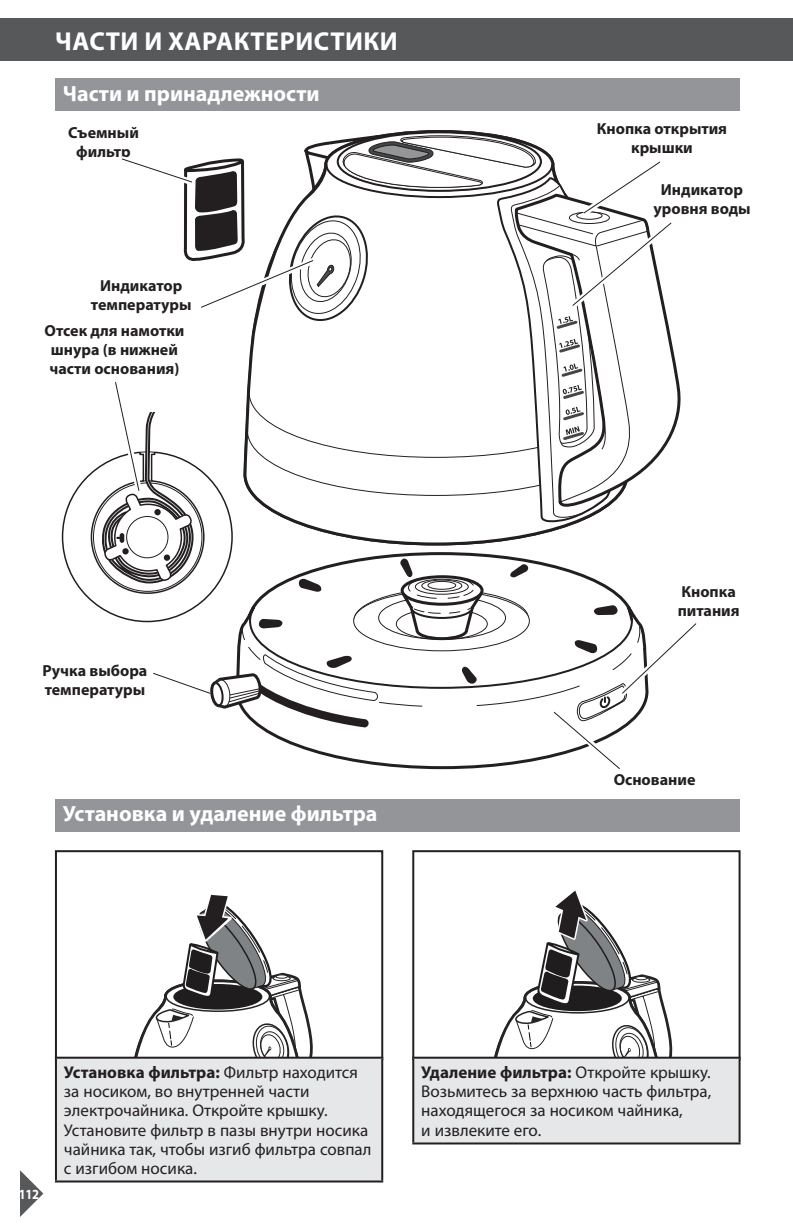
<style>
.page{position:relative;width:793px;height:1225px;background:#fff}
.page>*{position:absolute;margin:0;border:0;box-sizing:border-box;transform-origin:0 0}
.t1{font:700 26px "Myriad Pro";letter-spacing:.02em;color:#fff}
.t2{font:700 22px "Myriad Pro";color:#fff}
.t3{font:17px/19px "Myriad Pro";color:#231f20}
.t4{font:700 16px/19px "Myriad Pro";color:#231f20;text-align:center}
.t5{font:700 14px "Myriad Pro";color:#fff;scale:.9 1}
.s1{font-weight:700}
</style>
<div class="page">
<svg style="left:20px;top:1170px;width:23px;height:46px"></svg>
<div style="left:0;top:19px;width:792px;height:42px;background:#57585a"></div>
<div style="left:55px;top:79px;width:684px;height:32px;background:#939598"></div>
<div style="left:55px;top:799px;width:684px;height:32px;background:#939598"></div>
<svg style="left:134px;top:894px;width:179px;height:162px"></svg>
<div style="left:55px;top:850px;width:328px;height:210px;border:2px solid #231f20"></div>
<svg style="left:494px;top:890px;width:178px;height:166px"></svg>
<div style="left:412px;top:850px;width:328px;height:210px;border:2px solid #231f20"></div>
<div style="left:56px;top:1057px;width:326px;height:124px;background:#e6e7e9"></div>
<hr style="left:55px;top:1056px;width:328px;height:2px;background:#231f20">
<hr style="left:55px;top:1058px;width:2px;height:122px;background:#231f20">
<hr style="left:381px;top:1058px;width:2px;height:122px;background:#231f20">
<hr style="left:55px;top:1180px;width:328px;height:2px;background:#231f20">
<div style="left:413px;top:1057px;width:326px;height:86px;background:#e6e7e9"></div>
<hr style="left:412px;top:1056px;width:328px;height:2px;background:#231f20">
<hr style="left:412px;top:1058px;width:2px;height:84px;background:#231f20">
<hr style="left:738px;top:1058px;width:2px;height:84px;background:#231f20">
<hr style="left:412px;top:1142px;width:328px;height:2px;background:#231f20">
<svg style="left:61px;top:133px;width:636px;height:637px"></svg>
<p class="t1" style="left:55px;top:24px;width:340px">Части и характеристики</p>
<p class="t2" style="left:63px;top:79px;width:258px">Части и принадлежности</p>
<p class="t4" style="left:68px;top:122px;width:72px">Съемный фильтр</p>
<p class="t4" style="left:91px;top:275px;width:102px">Индикатор температуры</p>
<p class="t4" style="left:44px;top:320px;width:141px">Отсек для намотки шнура (в нижней части основания)</p>
<p class="t4" style="left:43px;top:660px;width:106px;text-align:left">Ручка выбора температуры</p>
<p class="t2" style="left:63px;top:799px;width:316px">Установка и удаление фильтра</p>
<p class="t4" style="left:596px;top:119px;width:132px">Кнопка открытия крышки</p>
<p class="t4" style="left:653px;top:179px;width:99px">Индикатор уровня воды</p>
<p class="t4" style="left:677px;top:582px;width:63px;text-align:left">Кнопка питания</p>
<p class="t4" style="left:613px;top:770px;width:83px">Основание</p>
<p class="t5" style="left:19px;top:1184px;width:24px">112</p>
<p class="t3" style="left:64px;top:1062px;width:309px"><span class="s1">Установка фильтра:</span> Фильтр находится за носиком, во внутренней части электрочайника. Откройте крышку.<br>Установите фильтр в пазы внутри носика чайника так, чтобы изгиб фильтра совпал с изгибом носика.</p>
<p class="t3" style="left:421px;top:1062px;width:291px"><span class="s1">Удаление фильтра:</span> Откройте крышку.<br>Возьмитесь за верхнюю часть фильтра, находящегося за носиком чайника,<br>и извлеките его.</p>
</div>
